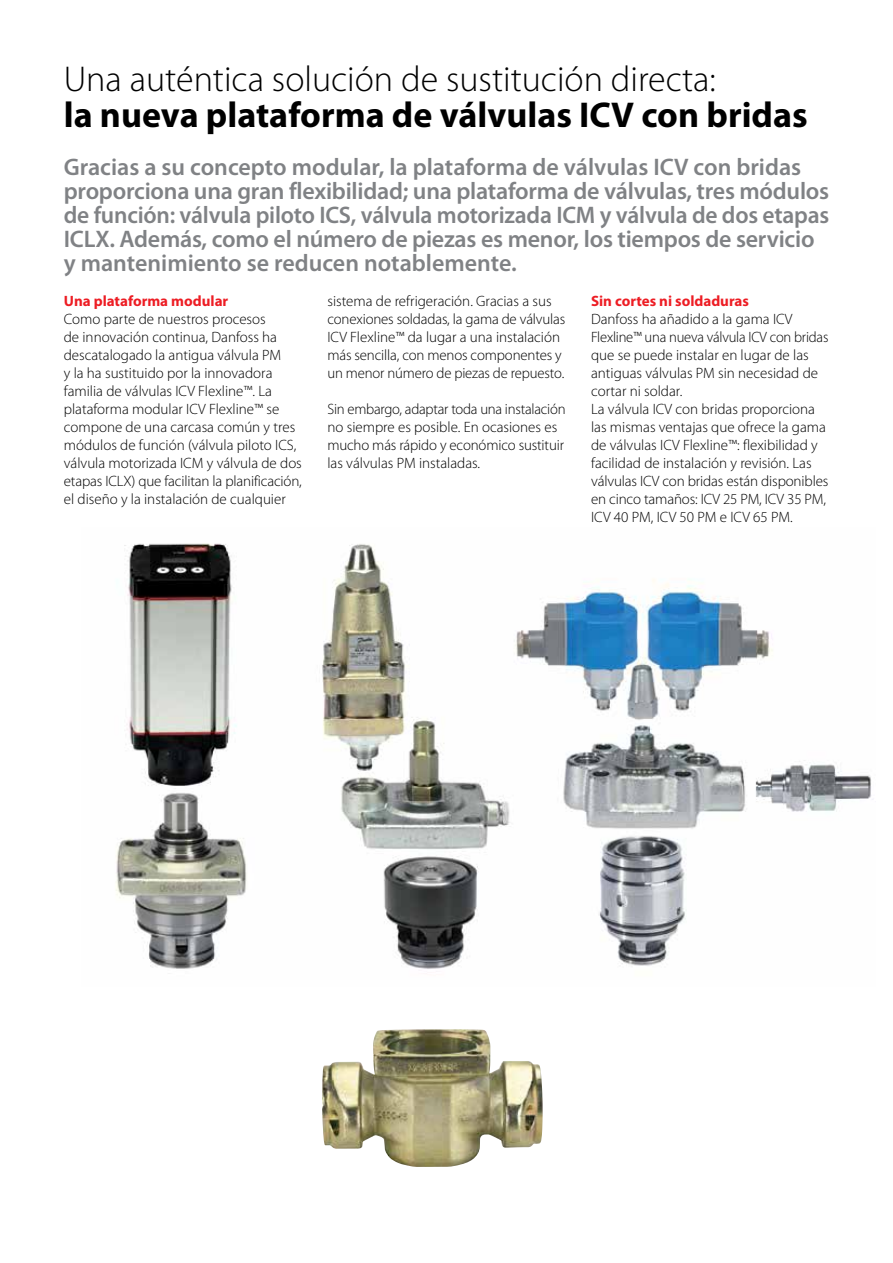
<style>
.page{position:relative;width:893px;height:1263px;background:#fff}
.page>*{position:absolute;margin:0;border:0;box-sizing:border-box;transform-origin:0 0}
.t1{font:300 36px "Myriad Pro";color:#000}
.t2{font:700 36px "Myriad Pro";color:#000}
.t3{font:600 24px/24px "Myriad Pro";letter-spacing:-.01em;color:#808285}
.t4{font:300 15px/18px "Myriad Pro";color:#000}
.t5{font:700 15px "Myriad Pro";color:#ed1d24}
</style>
<div class="page">
<img style="left:322px;top:1029px;width:221px;height:138px">
<img style="left:116px;top:543px;width:757px;height:426px">
<h1 class="t1" style="left:64px;top:59px;width:654px">Una auténtica solución de sustitución directa:</h1>
<h1 class="t2" style="left:64px;top:91px;width:745px">la nueva plataforma de válvulas ICV con bridas</h1>
<p class="t3" style="left:64px;top:155px;width:767px">Gracias a su concepto modular, la plataforma de válvulas ICV con bridas proporciona una gran flexibilidad; una plataforma de válvulas, tres módulos de función: válvula piloto ICS, válvula motorizada ICM y válvula de dos etapas ICLX. Además, como el número de piezas es menor, los tiempos de servicio y mantenimiento se reducen notablemente.</p>
<p class="t5" style="left:64px;top:291px;width:166px">Una plataforma modular</p>
<p class="t4" style="left:64px;top:310px;width:240px">Como parte de nuestros procesos<br>de innovación continua, Danfoss ha descatalogado la antigua válvula PM<br>y la ha sustituido por la innovadora familia de válvulas ICV Flexline™. La plataforma modular ICV Flexline™ se compone de una carcasa común y tres módulos de función (válvula piloto ICS, válvula motorizada ICM y válvula de dos etapas ICLX) que facilitan la planificación, el diseño y la instalación de cualquier</p>
<p class="t4" style="left:327px;top:292px;width:239px">sistema de refrigeración. Gracias a sus conexiones soldadas, la gama de válvulas ICV Flexline™ da lugar a una instalación más sencilla, con menos componentes y un menor número de piezas de repuesto.</p>
<p class="t4" style="left:327px;top:400px;width:240px">Sin embargo, adaptar toda una instalación no siempre es posible. En ocasiones es mucho más rápido y económico sustituir las válvulas PM instaladas.</p>
<p class="t5" style="left:591px;top:291px;width:159px">Sin cortes ni soldaduras</p>
<p class="t4" style="left:591px;top:310px;width:239px">Danfoss ha añadido a la gama ICV Flexline™ una nueva válvula ICV con bridas que se puede instalar en lugar de las antiguas válvulas PM sin necesidad de cortar ni soldar.<br>La válvula ICV con bridas proporciona las mismas ventajas que ofrece la gama de válvulas ICV Flexline™: flexibilidad y facilidad de instalación y revisión. Las válvulas ICV con bridas están disponibles en cinco tamaños: ICV 25 PM, ICV 35 PM, ICV 40 PM, ICV 50 PM e ICV 65 PM.</p>
</div>
